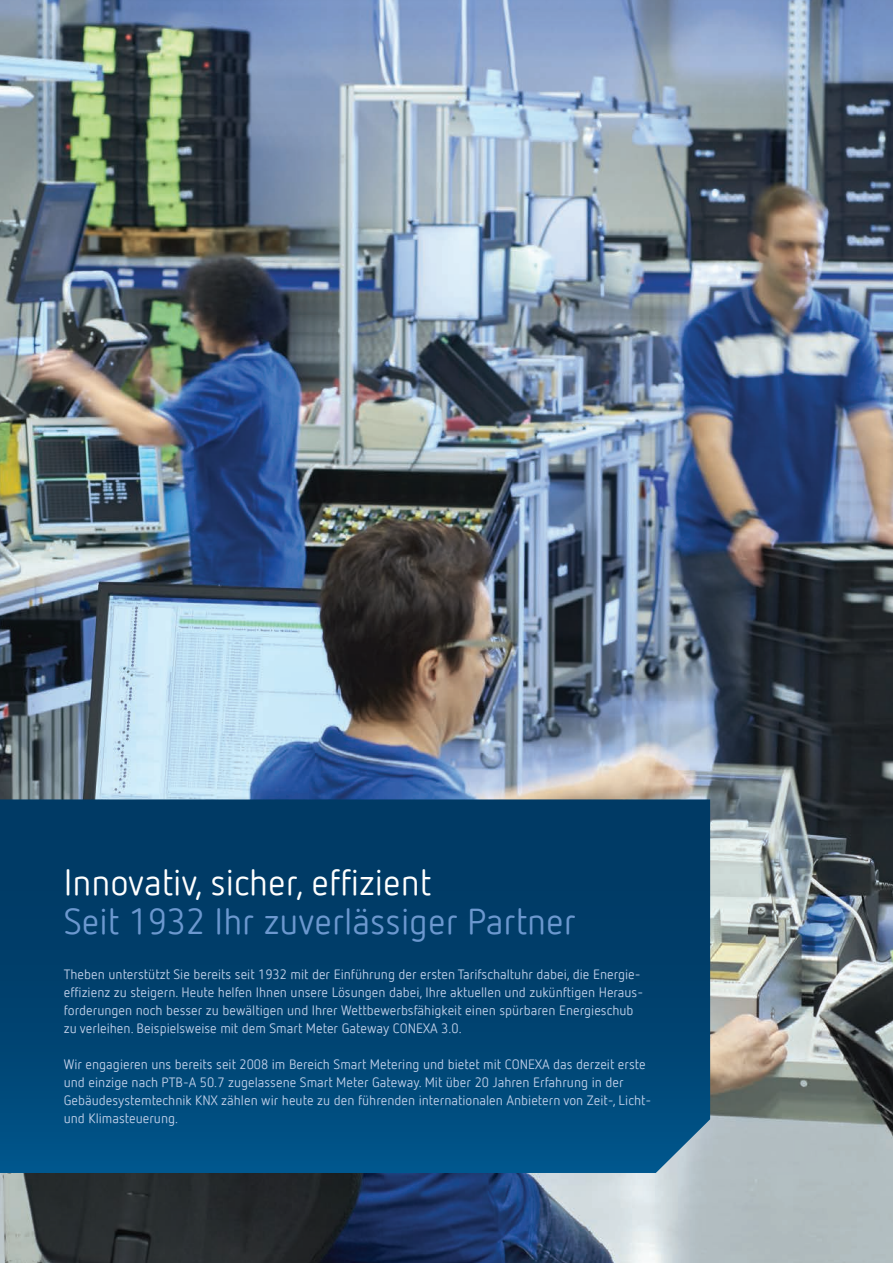
<style>
.page{position:relative;width:893px;height:1263px;background:#fff}
.page>*{position:absolute;margin:0;border:0;box-sizing:border-box;transform-origin:0 0}
.t1{font:36px "Netto Offc Pro";color:#6c98cf}
.t2{font:36px "Netto Offc Pro";color:#fff}
.t3{font:13.5px/18px "Netto Offc Pro";color:#c2d1ea}
</style>
<div class="page">
<img style="left:0;top:0;width:893px;height:1263px">
<svg style="left:0;top:799px;width:710px;height:374px;background:#014371"></svg>
<h1 class="t2" style="left:64px;top:859px;width:369px">Innovativ, sicher, effizient</h1>
<h1 class="t1" style="left:64px;top:898px;width:514px">Seit 1932 Ihr zuverlässiger Partner</h1>
<p class="t3" style="left:64px;top:965px;width:581px">Theben unterstützt Sie bereits seit 1932 mit der Einführung der ersten Tarifschaltuhr dabei, die Energie&shy;effizienz zu steigern. Heute helfen Ihnen unsere Lösungen dabei, Ihre aktuellen und zukünftigen Heraus&shy;forderungen noch besser zu bewältigen und Ihrer Wettbewerbsfähigkeit einen spürbaren Energieschub zu verleihen. Beispielsweise mit dem Smart Meter Gateway CONEXA 3.0.</p>
<p class="t3" style="left:64px;top:1055px;width:589px">Wir engagieren uns bereits seit 2008 im Bereich Smart Metering und bietet mit CONEXA das derzeit erste und einzige nach PTB-A 50.7 zugelassene Smart Meter Gateway. Mit über 20 Jahren Erfahrung in der Gebäudesystemtechnik KNX zählen wir heute zu den führenden internationalen Anbietern von Zeit-, Licht&shy;und Klimasteuerung.</p>
</div>
